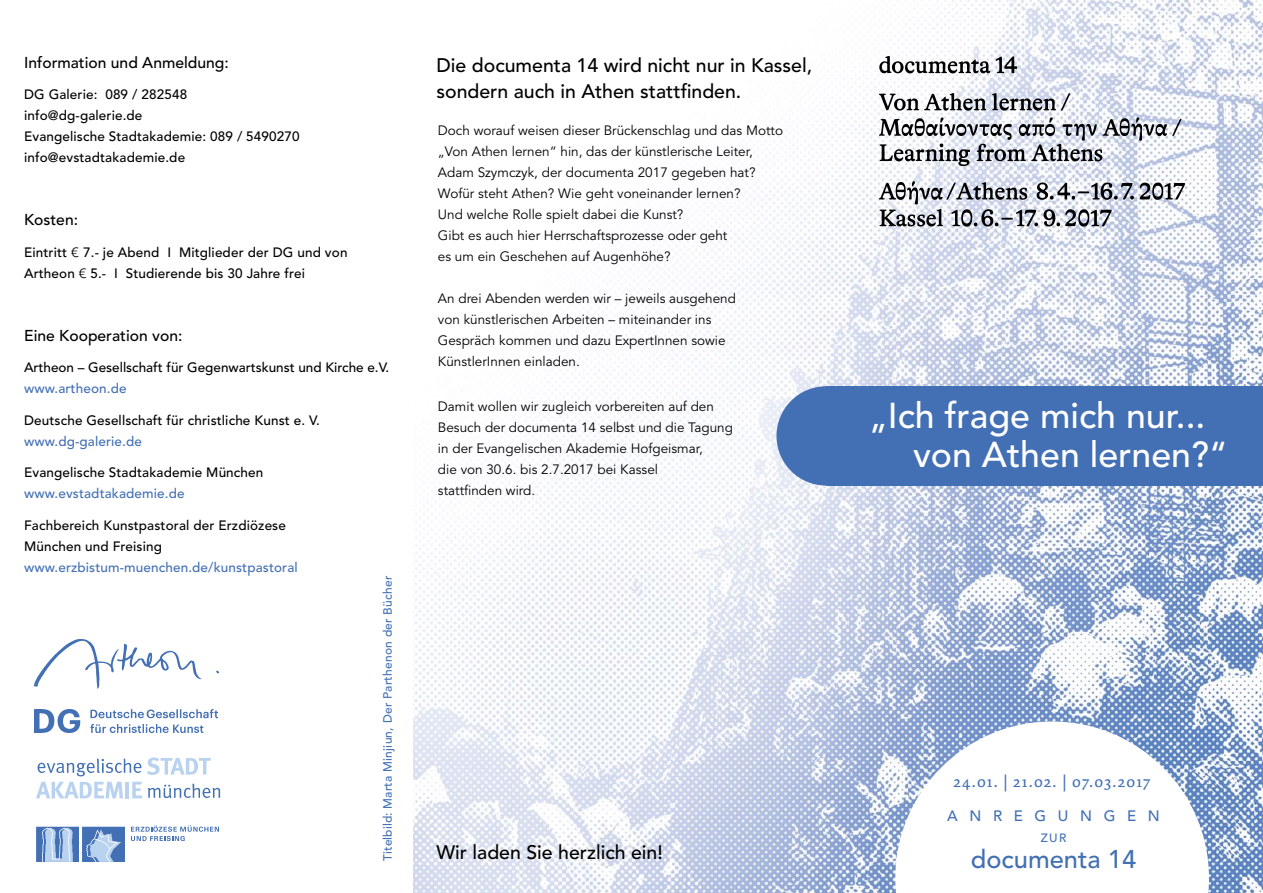
<style>
.page{position:relative;width:1263px;height:893px;background:#fff}
.page>*{position:absolute;margin:0;border:0;box-sizing:border-box;transform-origin:0 0}
.t1{font:500 35.7px/39px "Avenir";color:#fff}
.t2{font:500 25.5px "Avenir";color:#4370b4}
.t3{font:500 19.5px/25.5px "Avenir";color:#000}
.t4{font:16.5px "Dolly";letter-spacing:.07em;color:#4370b4}
.t5{font:500 15.6px "Avenir";color:#000}
.t6{font:500 15px "Avenir";letter-spacing:.775em;color:#4370b4}
.t7{font:13.5px/21px "Avenir";color:#000}
.t8{font:500 13.5px/21px "Avenir";letter-spacing:.01em;color:#000}
.t9{font:500 13.5px "Avenir";letter-spacing:.01em;color:#4370b4}
.t10{font:500 12px "Avenir";letter-spacing:.02em;color:#4370b4}
.s1{font-family:"Avenir Next";font-weight:400}
</style>
<div class="page">
<img style="left:414px;top:0;width:849px;height:893px">
<img style="left:880px;top:56px;width:311px;height:172px">
<div style="left:776px;top:386px;width:100px;height:100px;background:#4370b4;border-radius:50%"></div>
<div style="left:826px;top:386px;width:437px;height:100px;background:#4370b4"></div>
<svg style="left:895px;top:721px;width:314px;height:172px"></svg>
<img style="left:34px;top:640px;width:184px;height:48px">
<img style="left:34px;top:709px;width:183px;height:24px">
<svg style="left:36px;top:757px;width:184px;height:41px"></svg>
<div style="left:82px;top:827px;width:43px;height:35px;background:#4370b4"></div>
<div style="left:36px;top:827px;width:43px;height:35px;background:#4370b4"></div>
<svg style="left:42px;top:828px;width:31px;height:34px"></svg>
<svg style="left:86px;top:829px;width:35px;height:33px"></svg>
<svg style="left:131px;top:825px;width:88px;height:16px"></svg>
<p class="t5" style="left:24px;top:53px;width:206px">Information und Anmeldung:</p>
<p class="t8" style="left:24px;top:85px;width:277px">DG Galerie: 089 / 282548 info@dg-galerie.de<br>Evangelische Stadtakademie: 089 / 5490270 info@evstadtakademie.de</p>
<p class="t5" style="left:24px;top:211px;width:56px">Kosten:</p>
<p class="t8" style="left:24px;top:242px;width:325px">Eintritt <span class="s1">€</span> 7.- je Abend I Mitglieder der DG und von<br>Artheon <span class="s1">€</span> 5.- I Studierende bis 30 Jahre frei</p>
<p class="t5" style="left:24px;top:326px;width:160px">Eine Kooperation von:</p>
<p class="t8" style="left:24px;top:358px;width:367px">Artheon – Gesellschaft für Gegenwartskunst und Kirche e.V.</p>
<p class="t9" style="left:24px;top:381px;width:104px">www.artheon.de</p>
<p class="t8" style="left:24px;top:410px;width:297px">Deutsche Gesellschaft für christliche Kunst e. V.</p>
<p class="t9" style="left:24px;top:433px;width:119px">www.dg-galerie.de</p>
<p class="t8" style="left:24px;top:463px;width:241px">Evangelische Stadtakademie München</p>
<p class="t9" style="left:24px;top:486px;width:162px">www.evstadtakademie.de</p>
<p class="t8" style="left:24px;top:515px;width:263px">Fachbereich Kunstpastoral der Erzdiözese<br>München und Freising</p>
<p class="t9" style="left:24px;top:559px;width:275px">www.erzbistum-muenchen.de/kunstpastoral</p>
<p class="t10" style="left:381px;top:861px;width:287px;rotate:-90deg">Titelbild: Marta Minjiun, Der Parthenon der Bücher</p>
<h3 class="t3" style="left:436px;top:53px;width:377px">Die documenta 14 wird nicht nur in Kassel, sondern auch in Athen stattfinden.</h3>
<p class="t7" style="left:438px;top:120px;width:347px">Doch worauf weisen dieser Brückenschlag und das Motto „Von Athen lernen“ hin, das der künstlerische Leiter, Adam Szymczyk, der documenta 2017 gegeben hat?<br>Wofür steht Athen? Wie geht voneinander lernen?<br>Und welche Rolle spielt dabei die Kunst?<br>Gibt es auch hier Herrschaftsprozesse oder geht<br>es um ein Geschehen auf Augenhöhe?</p>
<p class="t7" style="left:438px;top:288px;width:300px">An drei Abenden werden wir – jeweils ausgehend von künstlerischen Arbeiten – miteinander ins Gespräch kommen und dazu ExpertInnen sowie KünstlerInnen einladen.</p>
<p class="t7" style="left:438px;top:396px;width:297px">Damit wollen wir zugleich vorbereiten auf den Besuch der documenta 14 selbst und die Tagung in der Evangelischen Akademie Hofgeismar,<br>die von 30.6. bis 2.7.2017 bei Kassel<br>stattfinden wird.</p>
<h3 class="t3" style="left:436px;top:840px;width:228px">Wir laden Sie herzlich ein!</h3>
<h1 class="t1" style="left:913px;top:397px;width:316px;text-indent:-44px">„Ich frage mich nur... von Athen lernen?“</h1>
<p class="t4" style="left:954px;top:772px;width:198px">24.01. | 21.02. | 07.03.2017</p>
<p class="t6" style="left:947px;top:807px;width:214px">ANREGUNGEN</p>
<p class="t10" style="left:1041px;top:831px;width:18px">zur</p>
<h2 class="t2" style="left:971px;top:844px;width:167px">documenta 14</h2>
</div>
